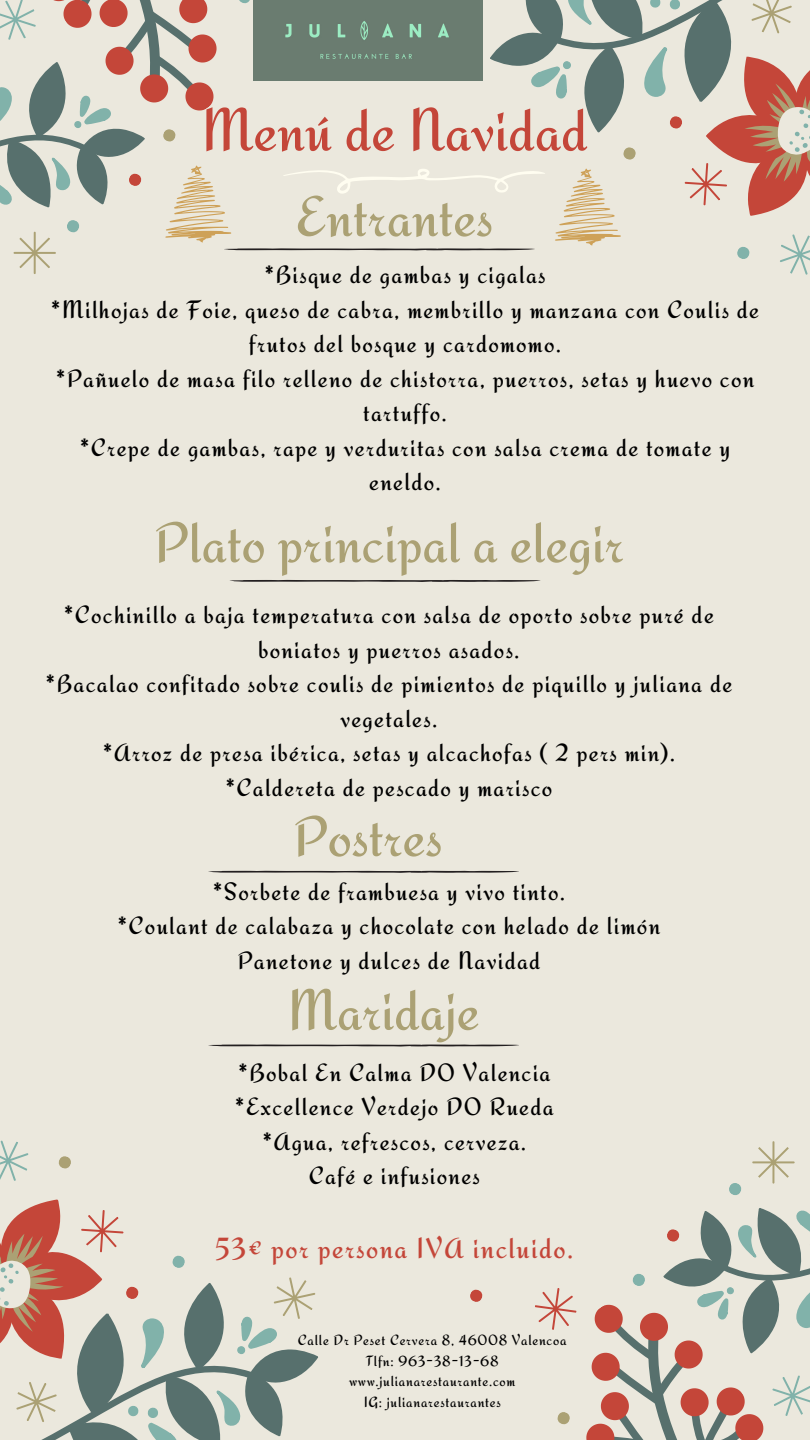
<style>
.page{position:relative;width:810px;height:1440px;background:#ebe8dd}
.page>*{position:absolute;margin:0;border:0;box-sizing:border-box;transform-origin:0 0}
.t1{font:60px "Redressed";color:#c44639}
.t2{font:57.2px "Redressed";color:#aba174}
.t3{font:29px "Redressed";letter-spacing:.05em;color:#c44639}
.t4{font:25px/34.5px "Redressed";letter-spacing:.05em;color:#000;text-align:center}
.t5{font:14.8px/20.4px "Redressed";letter-spacing:.05em;color:#000;text-align:center}
</style>
<div class="page">
<svg style="left:470px;top:1289px;width:13px;height:13px"></svg>
<svg style="left:0;top:1140px;width:318px;height:300px"></svg>
<svg style="left:535px;top:1141px;width:275px;height:299px"></svg>
<svg style="left:230px;top:580px;width:311px;height:2px"></svg>
<svg style="left:208px;top:871px;width:311px;height:2px"></svg>
<svg style="left:208px;top:1044px;width:311px;height:2px"></svg>
<svg style="left:0;top:0;width:810px;height:275px"></svg>
<h1 class="t1" style="left:201px;top:95px;width:388px">Menú de Navidad</h1>
<h2 class="t2" style="left:296px;top:183px;width:198px">Entrantes</h2>
<p class="t4" style="left:51px;top:257px;width:710px">*Bisque de gambas y cigalas<br>*Milhojas de Foie, queso de cabra, membrillo y manzana con Coulis de frutos del bosque y cardomomo.<br>*Pañuelo de masa filo relleno de chistorra, puerros, setas y huevo con tartuffo.<br>*Crepe de gambas, rape y verduritas con salsa crema de tomate y eneldo.</p>
<h2 class="t2" style="left:154px;top:509px;width:472px">Plato principal a elegir</h2>
<p class="t4" style="left:46px;top:597px;width:688px">*Cochinillo a baja temperatura con salsa de oporto sobre puré de boniatos y puerros asados.<br>*Bacalao confitado sobre coulis de pimientos de piquillo y juliana de vegetales.<br>*Arroz de presa ibérica, setas y alcachofas ( 2 pers min). *Caldereta de pescado y marisco</p>
<h2 class="t2" style="left:293px;top:803px;width:151px">Postres</h2>
<p class="t4" style="left:118px;top:874px;width:544px">*Sorbete de frambuesa y vivo tinto.<br>*Coulant de calabaza y chocolate con helado de limón<br>Panetone y dulces de Navidad</p>
<h2 class="t2" style="left:287px;top:976px;width:194px">Maridaje</h2>
<p class="t4" style="left:235px;top:1055px;width:320px">*Bobal En Calma DO Valencia *Excellence Verdejo DO Rueda *Agua, refrescos, cerveza.<br>Café e infusiones</p>
<p class="t3" style="left:215px;top:1231px;width:360px">53€ por persona IVA incluido.</p>
<p class="t5" style="left:298px;top:1330px;width:270px">Calle Dr Peset Cervera 8, 46008 Valencoa<br>Tlfn: 963-38-13-68 www.julianarestaurante.com<br>IG: julianarestaurantes</p>
</div>
